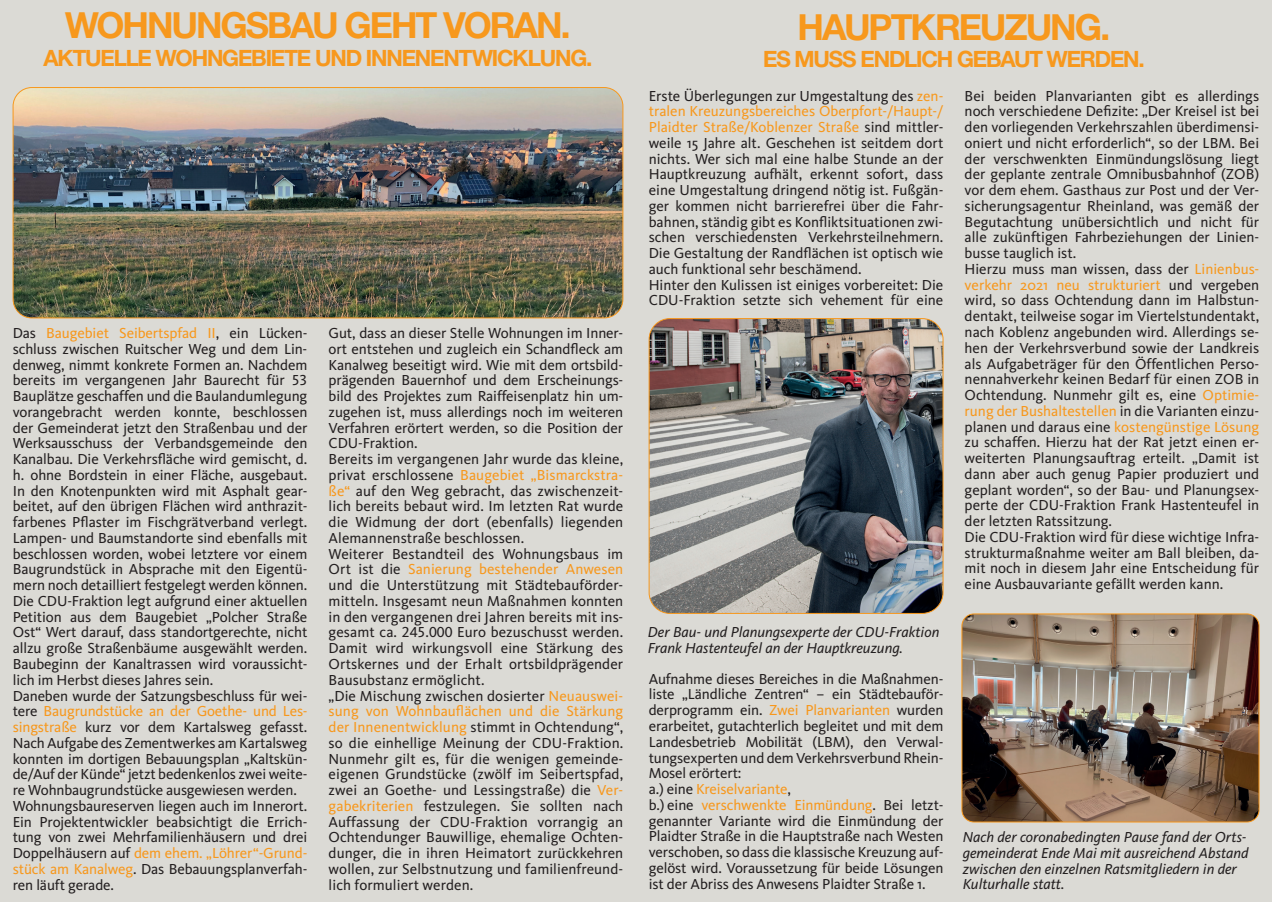
<style>
.page{position:relative;width:1272px;height:902px;background:#fff}
.page>*{position:absolute;margin:0;border:0;box-sizing:border-box;transform-origin:0 0}
.t1{font:700 36px "CDU Helvetica";letter-spacing:-.02em;color:#f7981d}
.t2{font:700 22.5px "CDU Helvetica";letter-spacing:-.02em;color:#f7981d}
.t3{font:15px/15.8px "CDU Kievit Tab";letter-spacing:-.005em;color:#231f20}
.t4{font:15px/15.8px "CDU Kievit";color:#231f20}
.t5{font:italic 15px/15.8px "CDU Kievit";color:#231f20}
.s1{color:#f7981d}
</style>
<div class="page">
<div style="left:0;top:0;width:1271px;height:901px;background:#dbdad5"></div>
<img style="left:961px;top:615px;width:297px;height:206px">
<div style="left:961px;top:613px;width:298px;height:209px;border:1px solid #f7981d;border-radius:12px"></div>
<img style="left:650px;top:318px;width:293px;height:295px">
<div style="left:648px;top:318px;width:295px;height:295px;border:1px solid #f7981d;border-radius:21px"></div>
<img style="left:13px;top:87px;width:610px;height:231px">
<div style="left:13px;top:87px;width:610px;height:231px;border:1px solid #f7981d;border-radius:19px"></div>
<h1 class="t1" style="left:66px;top:3px;width:506px">WOHNUNGSBAU GEHT VORAN.</h1>
<h2 class="t2" style="left:44px;top:44px;width:550px">AKTUELLE WOHNGEBIETE UND INNENENTWICKLUNG.</h2>
<p class="t3" style="left:13px;top:325px;width:296px">Das <span class="s1">Baugebiet Seibertspfad II</span>, ein Lücken&shy;schluss zwischen Ruitscher Weg und dem Lin&shy;denweg, nimmt konkrete Formen an. Nachdem bereits im vergangenen Jahr Baurecht für 53<br>Bauplätze geschaffen und die Baulandumlegung vorangebracht werden konnte, beschlossen der Gemeinderat jetzt den Straßenbau und der Werksausschuss der Verbandsgemeinde den Kanalbau. Die Verkehrsfläche wird gemischt, d. h. ohne Bordstein in einer Fläche, ausgebaut.<br>In den Knotenpunkten wird mit Asphalt gear&shy;beitet, auf den übrigen Flächen wird anthrazit&shy;farbenes Pflaster im Fischgrätverband verlegt.<br>Lampen- und Baumstandorte sind ebenfalls mit beschlossen worden, wobei letztere vor einem Baugrundstück in Absprache mit den Eigentü&shy;mern noch detailliert festgelegt werden können.<br>Die CDU-Fraktion legt aufgrund einer aktuellen Petition aus dem Baugebiet „Polcher Straße Ost“ Wert darauf, dass standortgerechte, nicht allzu große Straßenbäume ausgewählt werden.<br>Baubeginn der Kanaltrassen wird voraussicht&shy;lich im Herbst dieses Jahres sein.<br>Daneben wurde der Satzungsbeschluss für wei&shy;tere <span class="s1">Baugrundstücke an der Goethe- und Les&shy;singstraße</span> kurz vor dem Kartalsweg gefasst.<br>Nach Aufgabe des Zementwerkes am Kartalsweg konnten im dortigen Bebauungsplan „Kaltskün&shy;de/Auf der Künde“ jetzt bedenkenlos zwei weite&shy;re Wohnbaugrundstücke ausgewiesen werden.<br>Wohnungsbaureserven liegen auch im Innerort.<br>Ein Projektentwickler beabsichtigt die Errich&shy;tung von zwei Mehrfamilienhäusern und drei Doppelhäusern auf <span class="s1">dem ehem. „Löhrer“-Grund&shy;stück am Kanalweg</span>. Das Bebauungsplanverfah&shy;ren läuft gerade.</p>
<p class="t3" style="left:328px;top:325px;width:296px">Gut, dass an dieser Stelle Wohnungen im Inner&shy;ort entstehen und zugleich ein Schandfleck am Kanalweg beseitigt wird. Wie mit dem ortsbild&shy;prägenden Bauernhof und dem Erscheinungs&shy;bild des Projektes zum Raiffeisenplatz hin um&shy;zugehen ist, muss allerdings noch im weiteren Verfahren erörtert werden, so die Position der CDU-Fraktion.<br>Bereits im vergangenen Jahr wurde das kleine, privat erschlossene <span class="s1">Baugebiet „Bismarckstra&shy;ße“</span> auf den Weg gebracht, das zwischenzeit&shy;lich bereits bebaut wird. Im letzten Rat wurde die Widmung der dort (ebenfalls) liegenden Alemannenstraße beschlossen.<br>Weiterer Bestandteil des Wohnungsbaus im Ort ist die <span class="s1">Sanierung bestehender Anwesen </span>und die Unterstützung mit Städtebauförder&shy;mitteln. Insgesamt neun Maßnahmen konnten in den vergangenen drei Jahren bereits mit ins&shy;gesamt ca. 245.000 Euro bezuschusst werden.<br>Damit wird wirkungsvoll eine Stärkung des Ortskernes und der Erhalt ortsbildprägender Bausubstanz ermöglicht.<br>„Die Mischung zwischen dosierter <span class="s1">Neuauswei&shy;sung von Wohnbauflächen und die Stärkung der Innenentwicklung</span> stimmt in Ochtendung“, so die einhellige Meinung der CDU-Fraktion.<br>Nunmehr gilt es, für die wenigen gemeinde&shy;eigenen Grundstücke (zwölf im Seibertspfad, zwei an Goethe- und Lessingstraße) die <span class="s1">Ver&shy;gabekriterien</span> festzulegen. Sie sollten nach Auffassung der CDU-Fraktion vorrangig an Ochtendunger Bauwillige, ehemalige Ochten&shy;dunger, die in ihren Heimatort zurückkehren wollen, zur Selbstnutzung und familienfreund&shy;lich formuliert werden.</p>
<h1 class="t1" style="left:798px;top:5px;width:313px">HAUPTKREUZUNG.</h1>
<h2 class="t2" style="left:763px;top:45px;width:382px">ES MUSS ENDLICH GEBAUT WERDEN.</h2>
<p class="t4" style="left:648px;top:88px;width:296px">Erste Überlegungen zur Umgestaltung des <span class="s1">zen&shy;tralen Kreuzungsbereiches Oberpfort-/Haupt-/ Plaidter Straße/Koblenzer Straße</span> sind mittler&shy;weile 15 Jahre alt. Geschehen ist seitdem dort nichts. Wer sich mal eine halbe Stunde an der Hauptkreuzung aufhält, erkennt sofort, dass eine Umgestaltung dringend nötig ist. Fußgän&shy;ger kommen nicht barrierefrei über die Fahr&shy;bahnen, ständig gibt es Konfliktsituationen zwi&shy;schen verschiedensten Verkehrsteilnehmern.<br>Die Gestaltung der Randflächen ist optisch wie auch funktional sehr beschämend.<br>Hinter den Kulissen ist einiges vorbereitet: Die CDU-Fraktion setzte sich vehement für eine</p>
<p class="t5" style="left:648px;top:624px;width:293px">Der Bau- und Planungsexperte der CDU-Fraktion<br>Frank Hastenteufel an der Hauptkreuzung.</p>
<p class="t4" style="left:648px;top:671px;width:296px">Aufnahme dieses Bereiches in die Maßnahmen&shy;liste „Ländliche Zentren“ – ein Städtebauför&shy;derprogramm ein. <span class="s1">Zwei Planvarianten</span> wurden erarbeitet, gutachterlich begleitet und mit dem Landesbetrieb Mobilität (LBM), den Verwal&shy;tungsexperten und dem Verkehrsverbund Rhein-Mosel erörtert:<br>a.) eine <span class="s1">Kreiselvariante</span>,<br>b.) eine <span class="s1">verschwenkte Einmündung</span>. Bei letzt&shy;genannter Variante wird die Einmündung der Plaidter Straße in die Hauptstraße nach Westen verschoben, so dass die klassische Kreuzung auf&shy;gelöst wird. Voraussetzung für beide Lösungen ist der Abriss des Anwesens Plaidter Straße 1.</p>
<p class="t4" style="left:964px;top:88px;width:296px">Bei beiden Planvarianten gibt es allerdings noch verschiedene Defizite: „Der Kreisel ist bei den vorliegenden Verkehrszahlen überdimensi&shy;oniert und nicht erforderlich“, so der LBM. Bei der verschwenkten Einmündungslösung liegt der geplante zentrale Omnibusbahnhof (ZOB) vor dem ehem. Gasthaus zur Post und der Ver&shy;sicherungsagentur Rheinland, was gemäß der Begutachtung unübersichtlich und nicht für alle zukünftigen Fahrbeziehungen der Linien&shy;busse tauglich ist.<br>Hierzu muss man wissen, dass der <span class="s1">Linienbus&shy;verkehr 2021 neu strukturiert</span> und vergeben wird, so dass Ochtendung dann im Halbstun&shy;dentakt, teilweise sogar im Viertelstundentakt, nach Koblenz angebunden wird. Allerdings se&shy;hen der Verkehrsverbund sowie der Landkreis als Aufgabeträger für den Öffentlichen Perso&shy;nennahverkehr keinen Bedarf für einen ZOB in Ochtendung. Nunmehr gilt es, eine <span class="s1">Optimie&shy;rung der Bushaltestellen</span> in die Varianten einzu&shy;planen und daraus eine <span class="s1">kostengünstige Lösung </span>zu schaffen. Hierzu hat der Rat jetzt einen er&shy;weiterten Planungsauftrag erteilt. „Damit ist dann aber auch genug Papier produziert und geplant worden“, so der Bau- und Planungsex&shy;perte der CDU-Fraktion Frank Hastenteufel in der letzten Ratssitzung.<br>Die CDU-Fraktion wird für diese wichtige Infra&shy;strukturmaßnahme weiter am Ball bleiben, da&shy;mit noch in diesem Jahr eine Entscheidung für eine Ausbauvariante gefällt werden kann.</p>
<p class="t5" style="left:962px;top:829px;width:287px">Nach der coronabedingten Pause fand der Orts&shy;gemeinderat Ende Mai mit ausreichend Abstand zwischen den einzelnen Ratsmitgliedern in der Kulturhalle statt.</p>
</div>
